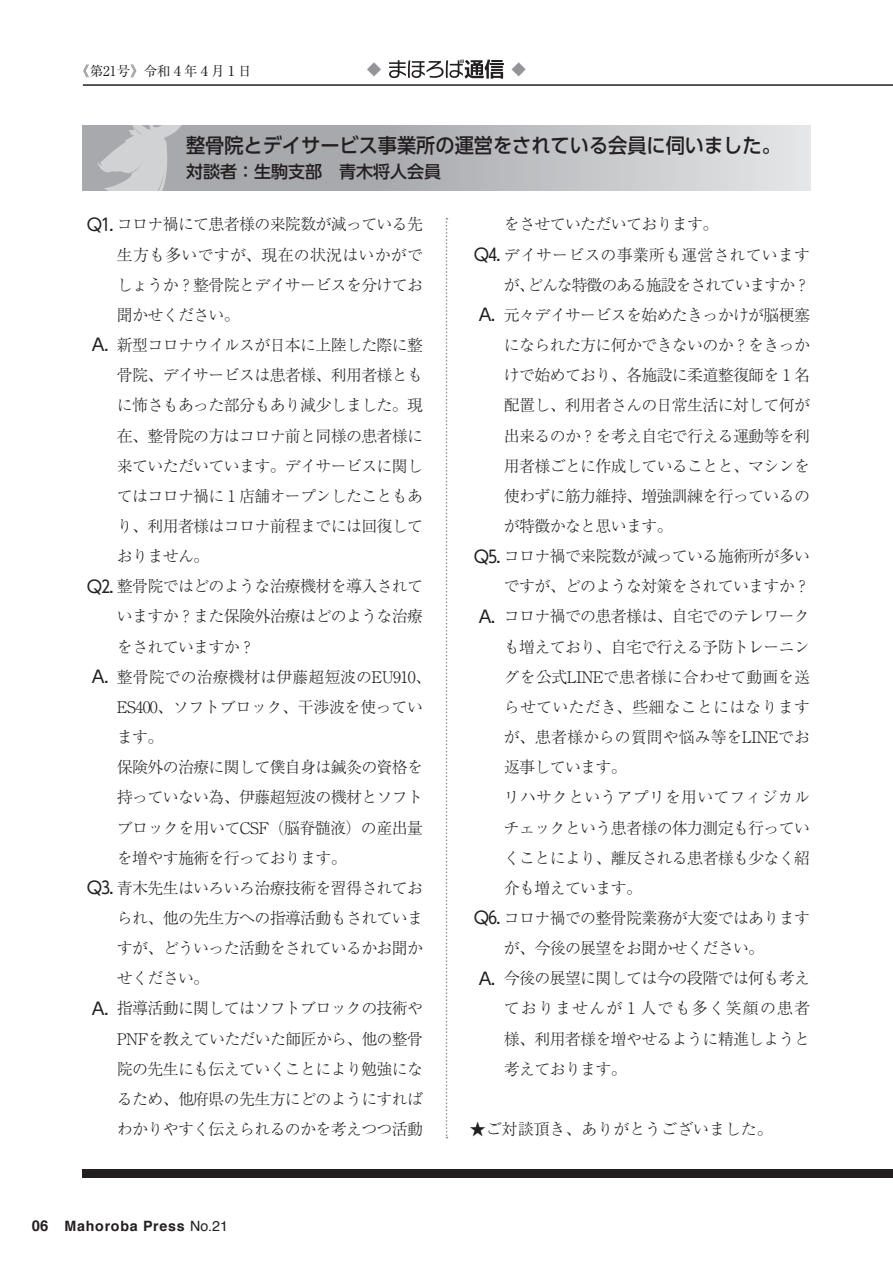
<style>
.page{position:relative;width:893px;height:1263px;background:#fff}
.page>*{position:absolute;margin:0;border:0;box-sizing:border-box;transform-origin:0 0}
.t1{font:700 54.15px "UD Shin Go Pr 6 De";color:#231f20}
.t2{font:500 20.25px "UD Shin Go Pr 6";color:#231f20;scale:.95 1}
.t3{font:500 16.95px "UD Shin Go Pr 6";color:#231f20}
.t4{font:300 15.9px "Ryumin Pr 6";letter-spacing:-.04em;color:#231f20}
.t5{font:300 15.9px "Ryumin Pr 6";color:#231f20}
.t6{font:300 15.9px "Ryumin Pr 6";letter-spacing:.01em;color:#231f20}
.t7{font:300 15.9px "Ryumin Pr 6";letter-spacing:.015em;color:#231f20}
.t8{font:300 15.9px "Ryumin Pr 6";letter-spacing:-.02em;color:#231f20}
.t9{font:300 15.9px "Ryumin Pr 6";letter-spacing:-.07em;color:#231f20}
.t10{font:300 15.9px "Ryumin Pr 6";letter-spacing:.07em;color:#231f20}
.t11{font:500 14.85px "Ryumin Pr 6";color:#939598;scale:1.17 1}
.t12{font:700 14.25px "Helvetica";letter-spacing:.05em;color:#231f20}
.t13{font:13.5px "Ryumin Pr 6";color:#231f20}
.s1{font-family:"UD Shin Go Pr 6";font-weight:400;font-size:16.95px}
.s2{font-size:14.85px}
.s3{font-weight:400}
</style>
<div class="page">
<svg style="left:389px;top:60px;width:115px;height:19px"></svg>
<hr style="left:83px;top:85px;width:810px;height:1px;background:#231f20">
<svg style="left:446px;top:218px;width:1px;height:920px"></svg>
<svg style="left:83px;top:125px;width:727px;height:65px;background:#bcbdc0"></svg>
<svg style="left:97px;top:125px;width:92px;height:65px;background:#bdbec1"></svg>
<div style="left:83px;top:1169px;width:810px;height:9px;background:#231f20"></div>
<p class="t13" style="left:76px;top:60px;width:177px">《第21号》令和4年4月1日</p>
<p class="t11" style="left:365px;top:58px;width:16px">♦</p>
<p class="t11" style="left:510px;top:58px;width:16px">♦</p>
<p class="t2" style="left:186px;top:129px;width:628px">整骨院とデイサービス事業所の運営をされている会員に伺いました。</p>
<p class="t3" style="left:186px;top:158px;width:257px">対談者：生駒支部　青木将人会員</p>
<p class="t4" style="left:87px;top:212px;width:338px"><span class="s1">Q1.</span> コロナ禍にて患者様の来院数が減っている先</p>
<p class="t7" style="left:117px;top:242px;width:308px">生方も多いですが、現在の状況はいかがで</p>
<p class="t4" style="left:117px;top:272px;width:308px">しょうか？整骨院とデイサービスを分けてお</p>
<p class="t4" style="left:117px;top:302px;width:124px">聞かせください。</p>
<p class="t4" style="left:92px;top:333px;width:333px"><span class="s1">A.</span> 新型コロナウイルスが日本に上陸した際に整</p>
<p class="t4" style="left:117px;top:363px;width:308px">骨院、デイサービスは患者様、利用者様とも</p>
<p class="t4" style="left:117px;top:393px;width:308px">に怖さもあった部分もあり減少しました。現</p>
<p class="t4" style="left:117px;top:423px;width:308px">在、整骨院の方はコロナ前と同様の患者様に</p>
<p class="t4" style="left:117px;top:453px;width:308px">来ていただいています。デイサービスに関し</p>
<p class="t4" style="left:117px;top:483px;width:308px">てはコロナ禍に1店舗オープンしたこともあ</p>
<p class="t4" style="left:117px;top:514px;width:308px">り、利用者様はコロナ前程までには回復して</p>
<p class="t4" style="left:117px;top:544px;width:94px">おりません。</p>
<p class="t4" style="left:87px;top:574px;width:338px"><span class="s1">Q2.</span> 整骨院ではどのような治療機材を導入されて</p>
<p class="t4" style="left:117px;top:604px;width:308px">いますか？また保険外治療はどのような治療</p>
<p class="t4" style="left:117px;top:634px;width:140px">をされていますか？</p>
<p class="t5" style="left:92px;top:664px;width:341px"><span class="s1">A.</span> 整骨院での治療機材は伊藤超短波のEU9１0、</p>
<p class="t8" style="left:117px;top:694px;width:308px">ES400、ソフトブロック、干渉波を使ってい</p>
<p class="t4" style="left:117px;top:725px;width:48px">ます。</p>
<p class="t4" style="left:117px;top:755px;width:308px">保険外の治療に関して僕自身は鍼灸の資格を</p>
<p class="t4" style="left:117px;top:785px;width:308px">持っていない為、伊藤超短波の機材とソフト</p>
<p class="t4" style="left:117px;top:815px;width:308px">ブロックを用いてCSF（脳脊髄液）の産出量</p>
<p class="t4" style="left:117px;top:845px;width:231px">を増やす施術を行っております。</p>
<p class="t4" style="left:87px;top:875px;width:338px"><span class="s1">Q3.</span> 青木先生はいろいろ治療技術を習得されてお</p>
<p class="t4" style="left:117px;top:905px;width:308px">られ、他の先生方への指導活動もされていま</p>
<p class="t4" style="left:117px;top:936px;width:308px">すが、どういった活動をされているかお聞か</p>
<p class="t4" style="left:117px;top:966px;width:94px">せください。</p>
<p class="t4" style="left:92px;top:996px;width:333px"><span class="s1">A.</span> 指導活動に関してはソフトブロックの技術や</p>
<p class="t4" style="left:117px;top:1026px;width:308px">PNFを教えていただいた師匠から、他の整骨</p>
<p class="t4" style="left:117px;top:1056px;width:308px">院の先生にも伝えていくことにより勉強にな</p>
<p class="t4" style="left:117px;top:1086px;width:308px">るため、他府県の先生方にどのようにすれば</p>
<p class="t4" style="left:117px;top:1117px;width:308px">わかりやすく伝えられるのかを考えつつ活動</p>
<p class="t4" style="left:504px;top:212px;width:216px">をさせていただいております。</p>
<p class="t6" style="left:474px;top:242px;width:338px"><span class="s1">Q4.</span> デイサービスの事業所も運営されています</p>
<p class="t9" style="left:504px;top:272px;width:308px">が、どんな特徴のある施設をされていますか？</p>
<p class="t4" style="left:479px;top:302px;width:333px"><span class="s1">A.</span> 元々デイサービスを始めたきっかけが脳梗塞</p>
<p class="t4" style="left:504px;top:333px;width:308px">になられた方に何かできないのか？をきっか</p>
<p class="t4" style="left:504px;top:363px;width:308px">けで始めており、各施設に柔道整復師を1名</p>
<p class="t4" style="left:504px;top:393px;width:308px">配置し、利用者さんの日常生活に対して何が</p>
<p class="t4" style="left:504px;top:423px;width:308px">出来るのか？を考え自宅で行える運動等を利</p>
<p class="t4" style="left:504px;top:453px;width:308px">用者様ごとに作成していることと、マシンを</p>
<p class="t4" style="left:504px;top:483px;width:308px">使わずに筋力維持、増強訓練を行っているの</p>
<p class="t4" style="left:504px;top:514px;width:170px">が特徴かなと思います。</p>
<p class="t4" style="left:474px;top:544px;width:338px"><span class="s1">Q5.</span> コロナ禍で来院数が減っている施術所が多い</p>
<p class="t4" style="left:504px;top:574px;width:308px">ですが、どのような対策をされていますか？</p>
<p class="t4" style="left:479px;top:604px;width:333px"><span class="s1">A.</span> コロナ禍での患者様は、自宅でのテレワーク</p>
<p class="t4" style="left:504px;top:634px;width:308px">も増えており、自宅で行える予防トレーニン</p>
<p class="t5" style="left:504px;top:664px;width:308px">グを公式LINEで患者様に合わせて動画を送</p>
<p class="t7" style="left:504px;top:694px;width:308px">らせていただき、些細なことにはなります</p>
<p class="t5" style="left:504px;top:725px;width:308px">が、患者様からの質問や悩み等をLINEでお</p>
<p class="t4" style="left:504px;top:755px;width:124px">返事しています。</p>
<p class="t6" style="left:504px;top:785px;width:308px">リハサクというアプリを用いてフィジカル</p>
<p class="t4" style="left:504px;top:815px;width:308px">チェックという患者様の体力測定も行ってい</p>
<p class="t4" style="left:504px;top:845px;width:308px">くことにより、離反される患者様も少なく紹</p>
<p class="t4" style="left:504px;top:875px;width:140px">介も増えています。</p>
<p class="t4" style="left:474px;top:905px;width:338px"><span class="s1">Q6.</span> コロナ禍での整骨院業務が大変ではあります</p>
<p class="t4" style="left:504px;top:936px;width:262px">が、今後の展望をお聞かせください。</p>
<p class="t4" style="left:479px;top:966px;width:333px"><span class="s1">A.</span> 今後の展望に関しては今の段階では何も考え</p>
<p class="t10" style="left:504px;top:996px;width:308px">ておりませんが1人でも多く笑顔の患者</p>
<p class="t4" style="left:504px;top:1026px;width:308px">様、利用者様を増やせるように精進しようと</p>
<p class="t4" style="left:504px;top:1056px;width:124px">考えております。</p>
<h1 class="t1" style="left:389px;top:264px;width:244px">2019年2<sup>月</sup></h1>
<p class="t5" style="left:470px;top:1117px;width:304px">★ご対談頂き、ありがとうございました。</p>
<p class="t12" style="left:32px;top:1215px;width:198px"><span class="s2">06</span> Mahoroba Press <span class="s3">No.21</span></p>
</div>
